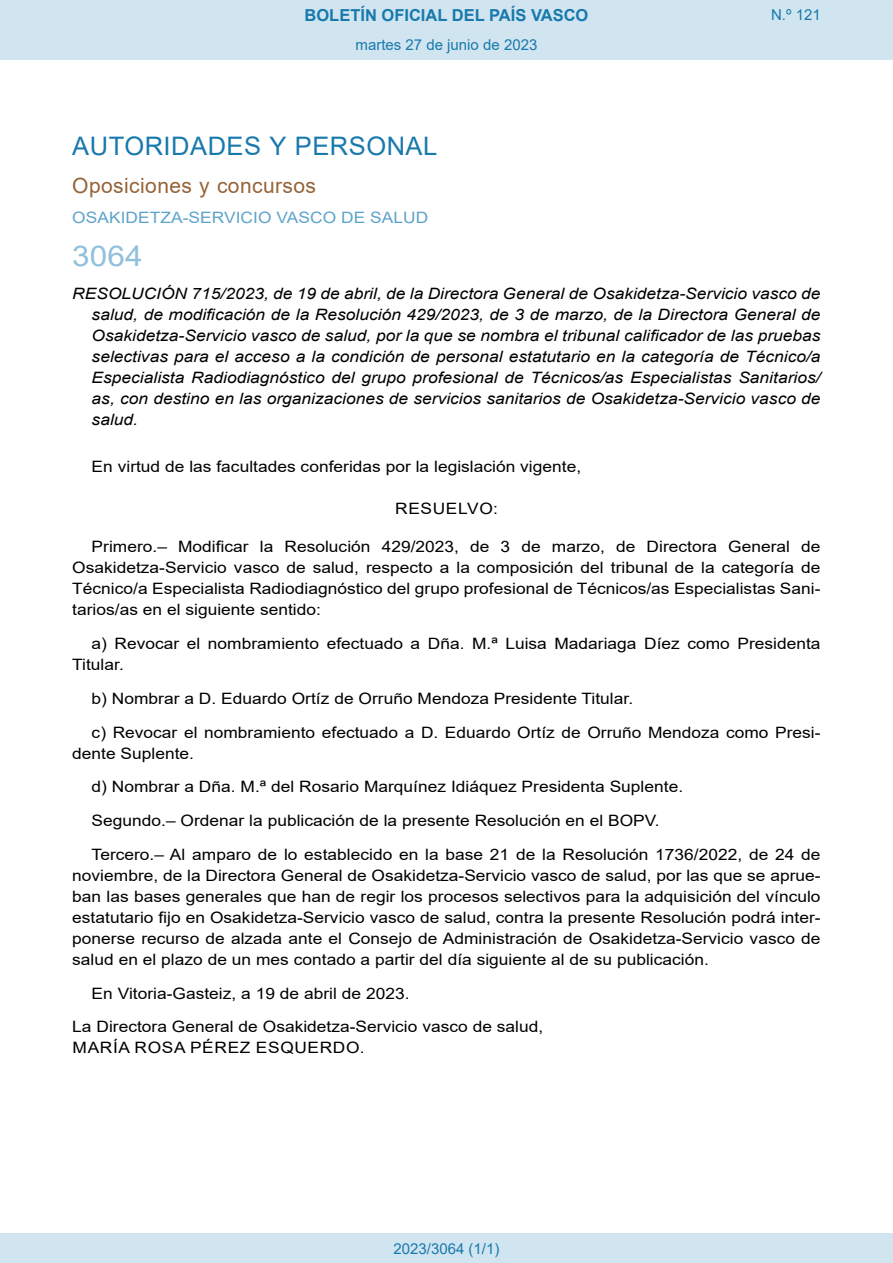
<style>
.page{position:relative;width:893px;height:1263px;background:#fff}
.page>*{position:absolute;margin:0;border:0;box-sizing:border-box;transform-origin:0 0}
.BOPVOrden{font:28.5px "Arial";color:#90c0db;scale:1.11 1}
.BOPVSeccion{font:25.5px "Arial";letter-spacing:.02em;color:#1879ad}
.BOPVSubseccion{font:21px "Arial";letter-spacing:.02em;color:#956338}
.t1{font:700 16.5px "Arial";color:#1879ad}
.BOPVDetalle{font:15.6px/21px "Arial";color:#000;text-align:justify;scale:1.11 1}
.BOPVTitulo{font:italic 15.6px/21px "Arial";color:#000;text-align:justify;scale:1.11 1}
.BOPVFirmaPuesto{font:15.6px "Arial";color:#000;scale:1.11 1}
.BOPVFirmaLugFec{font:15.6px "Arial";color:#000;scale:1.11 1}
.BOPVOrganismo{font:15.6px "Arial";letter-spacing:.005em;color:#5ea4ca;scale:1.11 1}
.BOPVFirmaNombre{font:15.6px "Arial";letter-spacing:.035em;color:#000;scale:1.11 1}
.BOPVClave{font:15.6px "Arial";letter-spacing:.035em;color:#000;scale:1.11 1}
.Paginacion_Centro{font:15px "Arial";color:#1879ad}
</style>
<div class="page">
<div style="left:0;top:0;width:893px;height:60px;background:#d0e5f0"></div>
<div style="left:0;top:1233px;width:893px;height:30px;background:#d0e5f0"></div>
<p class="t1" style="left:305px;top:3px;width:285px">BOLETÍN OFICIAL DEL PAÍS VASCO</p>
<p class="Paginacion_Centro" style="left:356px;top:35px;width:183px">martes 27 de junio de 2023</p>
<p class="Paginacion_Centro" style="left:771px;top:5px;width:51px">N.º 121</p>
<p class="BOPVSeccion" style="left:72px;top:128px;width:366px">AUTORIDADES Y PERSONAL</p>
<p class="BOPVSubseccion" style="left:72px;top:171px;width:245px">Oposiciones y concursos</p>
<p class="BOPVOrganismo" style="left:72px;top:207px;width:322px">OSAKIDETZA-SERVICIO VASCO DE SALUD</p>
<p class="BOPVOrden" style="left:72px;top:236px;width:65px">3064</p>
<p class="BOPVTitulo" style="left:92px;top:284px;width:658px;text-indent:-19px">RESOLUCIÓN 715/2023, de 19 de abril, de la Directora General de Osakidetza-Servicio vasco de salud, de modificación de la Resolución 429/2023, de 3 de marzo, de la Directora General de Osakidetza-Servicio vasco de salud, por la que se nombra el tribunal calificador de las pruebas selectivas para el acceso a la condición de personal estatutario en la categoría de Técnico/a Especialista Radiodiagnóstico del grupo profesional de Técnicos/as Especialistas Sanitarios/ as, con destino en las organizaciones de servicios sanitarios de Osakidetza-Servicio vasco de salud.</p>
<p class="BOPVDetalle" style="left:92px;top:456px;width:442px">En virtud de las facultades conferidas por la legislación vigente,</p>
<p class="BOPVClave" style="left:395px;top:498px;width:94px">RESUELVO:</p>
<p class="BOPVDetalle" style="left:72px;top:536px;width:676px;text-indent:19px">Primero.– Modificar la Resolución 429/2023, de 3 de marzo, de Directora General de Osakidetza-Servicio vasco de salud, respecto a la composición del tribunal de la categoría de Técnico/a Especialista Radiodiagnóstico del grupo profesional de Técnicos/as Especialistas Sani&shy;tarios/as en el siguiente sentido:</p>
<p class="BOPVDetalle" style="left:72px;top:633px;width:676px;text-indent:19px">a) Revocar el nombramiento efectuado a Dña. M.ª Luisa Madariaga Díez como Presidenta<br>Titular.</p>
<p class="BOPVDetalle" style="left:92px;top:688px;width:489px">b) Nombrar a D. Eduardo Ortíz de Orruño Mendoza Presidente Titular.</p>
<p class="BOPVDetalle" style="left:72px;top:721px;width:676px;text-indent:19px">c) Revocar el nombramiento efectuado a D. Eduardo Ortíz de Orruño Mendoza como Presi&shy;dente Suplente.</p>
<p class="BOPVDetalle" style="left:92px;top:776px;width:534px">d) Nombrar a Dña. M.ª del Rosario Marquínez Idiáquez Presidenta Suplente.</p>
<p class="BOPVDetalle" style="left:92px;top:810px;width:513px">Segundo.– Ordenar la publicación de la presente Resolución en el BOPV.</p>
<p class="BOPVDetalle" style="left:72px;top:844px;width:676px;text-indent:19px">Tercero.– Al amparo de lo establecido en la base 21 de la Resolución 1736/2022, de 24 de noviembre, de la Directora General de Osakidetza-Servicio vasco de salud, por las que se aprue&shy;ban las bases generales que han de regir los procesos selectivos para la adquisición del vínculo estatutario fijo en Osakidetza-Servicio vasco de salud, contra la presente Resolución podrá inter&shy;ponerse recurso de alzada ante el Consejo de Administración de Osakidetza-Servicio vasco de salud en el plazo de un mes contado a partir del día siguiente al de su publicación.</p>
<p class="BOPVFirmaLugFec" style="left:92px;top:982px;width:288px">En Vitoria-Gasteiz, a 19 de abril de 2023.</p>
<p class="BOPVFirmaPuesto" style="left:72px;top:1016px;width:426px">La Directora General de Osakidetza-Servicio vasco de salud,</p>
<p class="BOPVFirmaNombre" style="left:73px;top:1037px;width:265px">MARÍA ROSA PÉREZ ESQUERDO.</p>
<p class="Paginacion_Centro" style="left:393px;top:1238px;width:107px">2023/3064 (1/1)</p>
</div>
